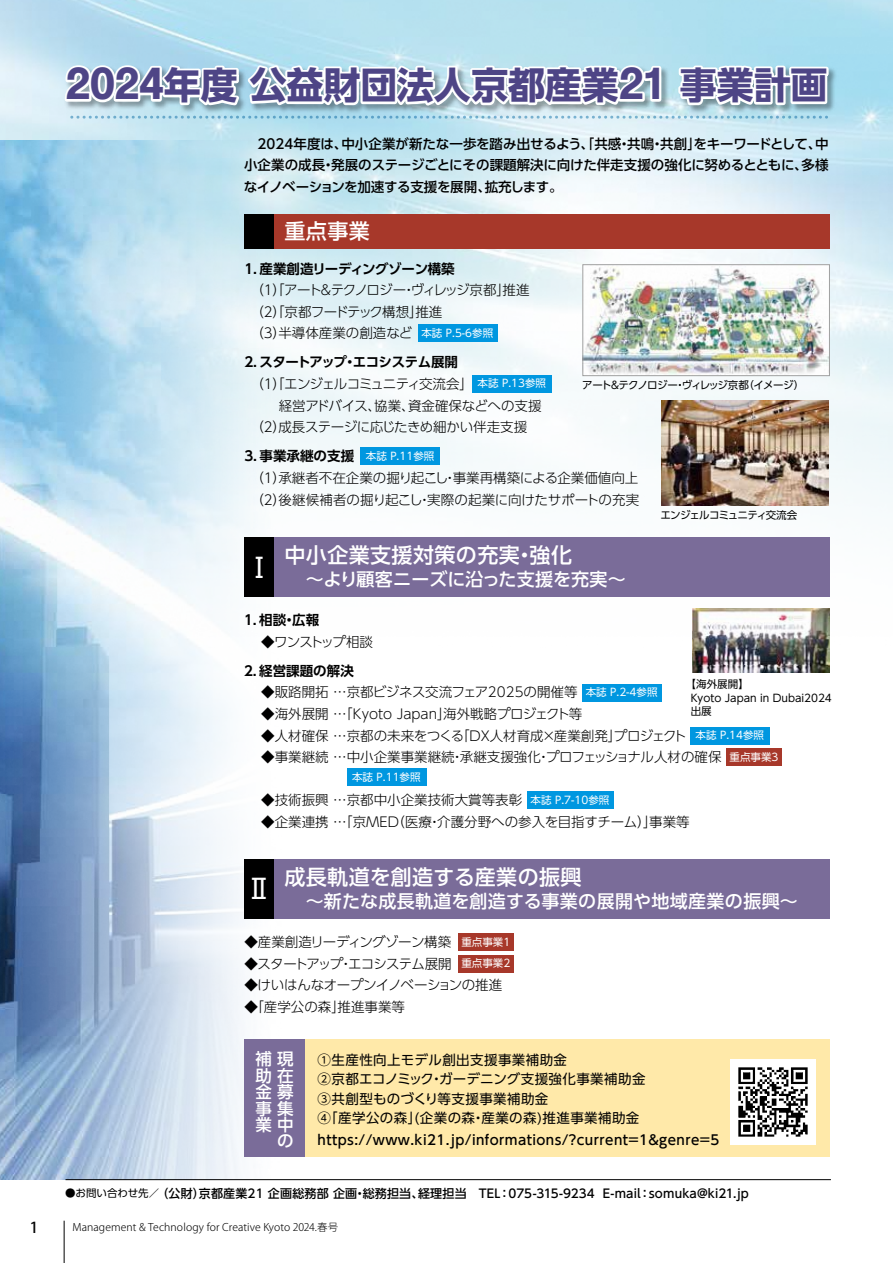
<style>
.page{position:relative;width:893px;height:1263px;background:#fff}
.page>*{position:absolute;margin:0;border:0;box-sizing:border-box;transform-origin:0 0}
.t1{font:700 36.9px "UD Shin Go Pr 6";letter-spacing:-.005em;color:#4e4586}
.t2{font:27px "UD Shin Go Pro";color:#fff}
.t3{font:500 21px "UD Shin Go Pro";letter-spacing:.02em;color:#fff}
.t4{font:500 18px "UD Shin Go Pro";letter-spacing:.015em;color:#fff}
.t5{font:500 16.5px/16.4px "UD Shin Go Pro";color:#fff;text-align:right}
.t6{font:500 15px "Koz Go Pro";color:#000}
.t7{font:300 13.5px/21.6px "UD Shin Go Pro";color:#000}
.t8{font:500 13.5px/21.6px "UD Shin Go Pro";letter-spacing:.005em;color:#000;text-align:justify}
.t9{font:13.5px/19.5px "UD Shin Go Pro";letter-spacing:.03em;color:#000}
.t10{font:300 13.5px/21.6px "UD Shin Go Pro";letter-spacing:-.04em;color:#000}
.t11{font:500 13.5px "UD Shin Go Pro";letter-spacing:.03em;color:#000}
.t12{font:700 13.5px "UD Shin Go Pro De";letter-spacing:-.01em;color:#000}
.t13{font:300 13.5px "UD Shin Go Pro";letter-spacing:-.075em;color:#000}
.t14{font:300 13.5px "UD Shin Go Pro";letter-spacing:-.025em;color:#000}
.t15{font:300 13.5px "UD Shin Go Pro";letter-spacing:-.03em;color:#000}
.t16{font:700 13.5px "UD Shin Go Pro De";letter-spacing:-.035em;color:#000}
.t17{font:300 13.5px "UD Shin Go Pro";letter-spacing:-.065em;color:#000}
.t18{font:300 13.5px "UD Shin Go Pro";letter-spacing:-.035em;color:#000}
.t19{font:500 12px "UD Shin Go Pro";letter-spacing:.015em;color:#000}
.t20{font:10.5px/21.5px "UD Shin Go Pro";color:#fff}
.t21{font:300 10.5px "Koz Go Pro";letter-spacing:.01em;color:#000}
.t22{font:10.5px/13.5px "UD Shin Go Pro";color:#000}
.t23{font:10.5px "UD Shin Go Pro";letter-spacing:-.085em;color:#000}
.t24{font:10.5px "UD Shin Go Pro";letter-spacing:-.07em;color:#000}
.s1{font-family:"Ntoday Std Bold KL";font-weight:400}
.s2{font-weight:400;font-size:10.5px}
</style>
<div class="page">
<img style="left:0;top:0;width:893px;height:654px">
<img style="left:0;top:141px;width:281px;height:1039px">
<img style="left:61px;top:62px;width:780px;height:65px">
<svg style="left:61px;top:51px;width:603px;height:59px"></svg>
<svg style="left:676px;top:63px;width:155px;height:45px"></svg>
<div style="left:244px;top:537px;width:585px;height:60px;background:#7a6c99"></div>
<div style="left:244px;top:537px;width:30px;height:60px;background:#000"></div>
<hr style="left:66px;top:1179px;width:765px;height:1px;background:#000">
<div style="left:244px;top:214px;width:585px;height:34px;background:#a7382a"></div>
<div style="left:244px;top:1040px;width:585px;height:117px;background:#ffe9a9"></div>
<div style="left:244px;top:1040px;width:61px;height:117px;background:#7a6c99"></div>
<div style="left:244px;top:214px;width:30px;height:34px;background:#000"></div>
<img style="left:585px;top:266px;width:243px;height:108px">
<div style="left:583px;top:264px;width:247px;height:112px;border:1px solid #9fa0a0"></div>
<hr style="left:64px;top:1221px;width:1px;height:42px;background:#000">
<div style="left:418px;top:325px;width:79px;height:17px;background:#0097e0"></div>
<div style="left:582px;top:684px;width:80px;height:17px;background:#0097e0"></div>
<div style="left:527px;top:791px;width:87px;height:17px;background:#0097e0"></div>
<div style="left:690px;top:727px;width:80px;height:17px;background:#0097e0"></div>
<div style="left:726px;top:749px;width:56px;height:17px;background:#a7382a"></div>
<div style="left:347px;top:769px;width:79px;height:17px;background:#0097e0"></div>
<div style="left:472px;top:375px;width:80px;height:17px;background:#0097e0"></div>
<div style="left:360px;top:447px;width:80px;height:17px;background:#0097e0"></div>
<img style="left:692px;top:609px;width:137px;height:64px">
<img style="left:661px;top:401px;width:167px;height:105px">
<img style="left:730px;top:1059px;width:85px;height:85px">
<div style="left:244px;top:859px;width:585px;height:59px;background:#7a6c99"></div>
<div style="left:244px;top:859px;width:30px;height:59px;background:#000"></div>
<div style="left:458px;top:933px;width:55px;height:17px;background:#a7382a"></div>
<div style="left:458px;top:955px;width:55px;height:17px;background:#a7382a"></div>
<h1 class="t1" style="left:66px;top:55px;width:763px"><span class="s1">2024</span>年度 公益財団法人京都産業<span class="s1">21</span> 事業計画</h1>
<p class="t8" style="left:244px;top:132px;width:586px">　2024年度は、中小企業が新たな一歩を踏み出せるよう、「共感・共鳴・共創」をキーワードとして、中小企業の成長・発展のステージごとにその課題解決に向けた伴走支援の強化に努めるとともに、多様なイノベーションを加速する支援を展開、拡充します。</p>
<h3 class="t3" style="left:284px;top:214px;width:87px">重点事業</h3>
<p class="t12" style="left:244px;top:257px;width:212px">1．産業創造リーディングゾーン構築</p>
<p class="t10" style="left:244px;top:279px;width:287px">　（１）「アート＆テクノロジー・ヴィレッジ京都」推進　（２）「京都フードテック構想」推進<br>　（３）半導体産業の創造など</p>
<p class="t16" style="left:244px;top:351px;width:215px">2．スタートアップ・エコシステム展開</p>
<p class="t13" style="left:244px;top:373px;width:230px">　（１）「エンジェルコミュニティ交流会」</p>
<p class="t7" style="left:279px;top:394px;width:264px">経営アドバイス、協業、資金確保などへの支援</p>
<p class="t14" style="left:244px;top:416px;width:284px">　（２）成長ステージに応じたきめ細かい伴走支援</p>
<p class="t12" style="left:244px;top:445px;width:111px">3．事業承継の支援</p>
<p class="t7" style="left:244px;top:466px;width:396px">　（１）承継者不在企業の掘り起こし・事業再構築による企業価値向上　（２）後継候補者の掘り起こし・実際の起業に向けたサポートの充実</p>
<p class="t20" style="left:421px;top:322px;width:73px">本誌 P.5-6参照</p>
<p class="t20" style="left:478px;top:372px;width:70px">本誌 P.13参照</p>
<p class="t23" style="left:582px;top:376px;width:223px">アート＆テクノロジー・ヴィレッジ京都（イメージ）</p>
<p class="t20" style="left:366px;top:445px;width:70px">本誌 P.11参照</p>
<p class="t24" style="left:660px;top:506px;width:138px">エンジェルコミュニティ交流会</p>
<h3 class="t3" style="left:284px;top:538px;width:289px">中小企業支援対策の充実・強化</h3>
<h3 class="t4" style="left:306px;top:565px;width:321px">～より顧客ニーズに沿った支援を充実～</h3>
<p class="t12" style="left:242px;top:609px;width:79px">１．相談・広報</p>
<p class="t13" style="left:261px;top:630px;width:113px">◆ワンストップ相談</p>
<p class="t12" style="left:242px;top:660px;width:113px">２．経営課題の解決</p>
<p class="t7" style="left:261px;top:681px;width:318px">◆販路開拓 …京都ビジネス交流フェア2025の開催等</p>
<p class="t7" style="left:261px;top:702px;width:323px">◆海外展開 …「Kyoto Japan」海外戦略プロジェクト等</p>
<p class="t7" style="left:261px;top:724px;width:427px">◆人材確保 …京都の未来をつくる「DX人材育成×産業創発」プロジェクト</p>
<p class="t7" style="left:261px;top:746px;width:462px">◆事業継続 …中小企業事業継続・承継支援強化・プロフェッショナル人材の確保</p>
<p class="t7" style="left:261px;top:789px;width:262px">◆技術振興 …京都中小企業技術大賞等表彰</p>
<p class="t7" style="left:261px;top:810px;width:430px">◆企業連携 …「京MED（医療・介護分野への参入を目指すチーム）」事業等</p>
<h2 class="t2" style="left:246px;top:545px;width:28px">Ⅰ</h2>
<p class="t22" style="left:691px;top:677px;width:143px;text-indent:-5px">【海外展開】<br>Kyoto Japan in Dubai2024出展</p>
<p class="t20" style="left:586px;top:681px;width:73px">本誌 P.2-4参照</p>
<p class="t20" style="left:730px;top:724px;width:50px;text-indent:-34px">本誌 P.14参照<br>重点事業3</p>
<p class="t20" style="left:352px;top:766px;width:70px">本誌 P.11参照</p>
<p class="t20" style="left:531px;top:789px;width:80px">本誌 P.7-10参照</p>
<h3 class="t3" style="left:284px;top:860px;width:299px">成長軌道を創造する産業の振興</h3>
<h3 class="t4" style="left:246px;top:886px;width:554px"><sup>Ⅱ</sup> ～新たな成長軌道を創造する事業の展開や地域産業の振興～</h3>
<p class="t18" style="left:244px;top:931px;width:208px">◆産業創造リーディングゾーン構築</p>
<p class="t17" style="left:244px;top:953px;width:209px">◆スタートアップ・エコシステム展開</p>
<p class="t15" style="left:244px;top:974px;width:259px">◆けいはんなオープンイノベーションの推進</p>
<p class="t7" style="left:244px;top:995px;width:162px">◆「産学公の森」推進事業等</p>
<p class="t20" style="left:461px;top:930px;width:50px">重点事業1重点事業2</p>
<p class="t5" style="left:256px;top:1050px;width:39px">補現助在金募事集業中の</p>
<p class="t9" style="left:318px;top:1050px;width:329px">①生産性向上モデル創出支援事業補助金<br>②京都エコノミック・ガーデニング支援強化事業補助金<br>③共創型ものづくり等支援事業補助金<br>④「産学公の森」(企業の森・産業の森)推進事業補助金</p>
<p class="t11" style="left:318px;top:1129px;width:403px">https://www.ki21.jp/informations/?current=1&amp;genre=5</p>
<p class="t19" style="left:65px;top:1184px;width:685px"><span class="s2">●お問い合わせ先／</span> （公財）京都産業21 企画総務部 企画・総務担当、経理担当　TEL：075-315-9234 E-mail：somuka@ki21.jp</p>
<p class="t6" style="left:30px;top:1218px;width:10px">1</p>
<p class="t21" style="left:73px;top:1221px;width:267px">Management &amp; Technology for Creative Kyoto 2024.春号</p>
</div>
